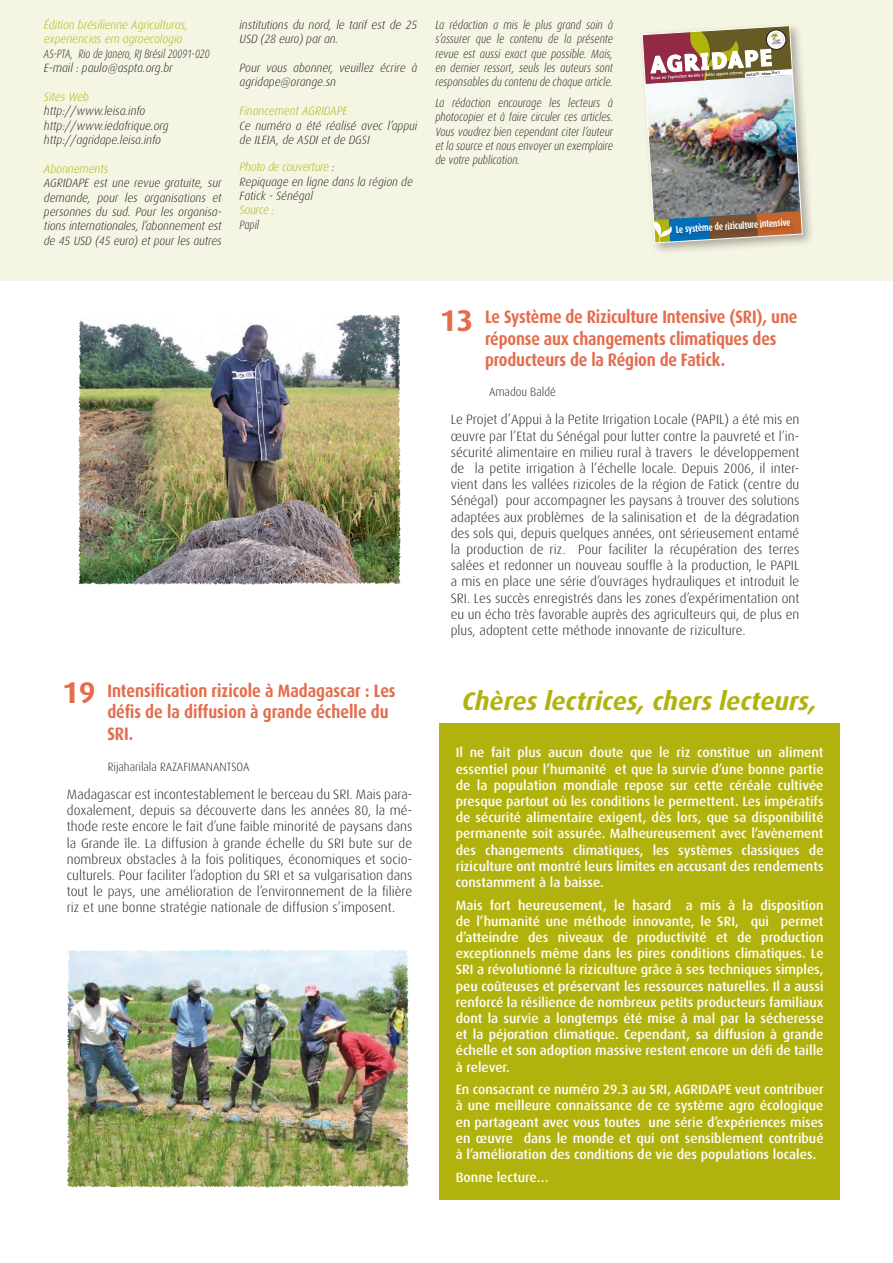
<style>
.page{position:relative;width:893px;height:1263px;background:#fff}
.page>*{position:absolute;margin:0;border:0;box-sizing:border-box;transform-origin:0 0}
.t1{font:700 30px "Dax";color:#e46d4e}
.t2{font:italic 700 25.5px "Dax";color:#b2b20e}
.t3{font:700 18px/21.6px "Dax";letter-spacing:-.01em;color:#e46d4e;scale:.87 1}
.t4{font:500 13.5px/16.2px "Dax";color:#fff;text-align:justify}
.texte_courant{font:300 13.5px/16.2px "Dax";color:#231f20;text-align:justify}
.t5{font:italic 300 12px/14.4px "Dax";color:#231f20;scale:.95 1}
.t6{font:italic 300 12px/14.4px "Dax";color:#231f20;text-align:justify;scale:.85 1}
.t7{font:italic 300 12px "Dax";color:#b2b20e;scale:.95 1}
.texte_courant-2{font:300 12px "Dax";color:#231f20;scale:.94 1}
.t8{font:italic 300 12px "Dax";color:#231f20;scale:.79 1}
.t9{font:italic 300 12px "Dax";letter-spacing:-.02em;color:#b2b20e;scale:.95 1}
.t10{font:italic 300 12px "Dax";color:#231f20;scale:.83 1}
.t11{font:700 10.05px "Dax";color:#fff;scale:.76 1}
.t12{font:700 3.75px "Dax";color:#231f20;scale:.75 1}
.s1{color:#231f20}
</style>
<div class="page">
<img style="left:69px;top:952px;width:337px;height:233px">
<img style="left:81px;top:317px;width:318px;height:266px">
<div style="left:0;top:0;width:893px;height:281px;background:#f5f5e3"></div>
<div style="left:439px;top:723px;width:401px;height:476px;background:#b2b20e"></div>
<img style="left:69px;top:949px;width:337px;height:3px">
<img style="left:351px;top:314px;width:48px;height:3px">
<img style="left:69px;top:1185px;width:337px;height:3px">
<img style="left:81px;top:583px;width:318px;height:2px">
<img style="left:67px;top:951px;width:2px;height:235px">
<img style="left:406px;top:951px;width:3px;height:235px">
<img style="left:78px;top:320px;width:3px;height:265px">
<img style="left:399px;top:315px;width:2px;height:269px">
<div style="left:639px;top:22px;width:176px;height:233px;background:#231f20;opacity:.35"></div>
<img style="left:642px;top:25px;width:160px;height:218px">
<p class="t7" style="left:44px;top:18px;width:153px">Édition brésilienne Agriculturas,</p>
<p class="t7" style="left:44px;top:32px;width:147px">experiencias em agroecologia</p>
<p class="t8" style="left:44px;top:47px;width:211px">AS-PTA, Rio de Janero, RJ Brésil 20091-020</p>
<p class="t5" style="left:44px;top:61px;width:137px">E-mail : paulo@aspta.org.br</p>
<p class="t7" style="left:44px;top:90px;width:49px">Sites Web</p>
<p class="t5" style="left:44px;top:104px;width:108px">http://www.leisa.info</p>
<p class="t5" style="left:44px;top:118px;width:133px">http://www.iedafrique.org</p>
<p class="t5" style="left:44px;top:133px;width:125px">http://agridape.leisa.info</p>
<p class="t7" style="left:44px;top:162px;width:69px">Abonnements</p>
<p class="t5" style="left:44px;top:176px;width:189px;text-align:justify">AGRIDAPE est une revue gratuite, sur demande, pour les organisations et personnes du sud. Pour les organisa&shy;tions internationales, l’abonnement est de 45 USD (45 euro) et pour les autres</p>
<p class="t5" style="left:240px;top:18px;width:189px">institutions du nord, le tarif est de 25<br>USD (28 euro) par an.</p>
<p class="t5" style="left:240px;top:61px;width:189px">Pour vous abonner, veuillez écrire à agridape@orange.sn</p>
<p class="t7" style="left:240px;top:104px;width:115px">Financement AGRIDAPE</p>
<p class="t5" style="left:240px;top:118px;width:189px">Ce numéro a été réalisé avec l’appui de ILEIA, de ASDI et de DGSI</p>
<p class="t9" style="left:240px;top:160px;width:101px">Photo de couverture <span class="s1">:</span></p>
<p class="t5" style="left:240px;top:174px;width:184px">Repiquage en ligne dans la région de<br>Fatick - Sénégal</p>
<p class="t7" style="left:240px;top:204px;width:38px">Source :</p>
<p class="t10" style="left:240px;top:218px;width:25px">Papil</p>
<p class="t6" style="left:435px;top:18px;width:211px">La rédaction a mis le plus grand soin à s’assurer que le contenu de la présente revue est aussi exact que possible. Mais, en dernier ressort, seuls les auteurs sont responsables du contenu de chaque article.</p>
<p class="t6" style="left:435px;top:96px;width:211px">La rédaction encourage les lecteurs à photocopier et à faire circuler ces articles.<br>Vous voudrez bien cependant citer l’auteur et la source et nous envoyer un exemplaire de votre publication.</p>
<p class="t12" style="left:746px;top:72px;width:46px;rotate:-3deg">Avril 2013 - volume 29 n°1</p>
<p class="t11" style="left:676px;top:223px;width:153px;rotate:-3deg">Le système de riziculture intensive</p>
<p class="t1" style="left:62px;top:676px;width:35px">19</p>
<p class="t3" style="left:107px;top:680px;width:333px">Intensification rizicole à Madagascar : Les défis de la diffusion à grande échelle du<br>SRI.</p>
<p class="texte_courant-2" style="left:108px;top:760px;width:152px">Rijaharilala RAZAFIMANANTSOA</p>
<p class="texte_courant" style="left:67px;top:786px;width:347px">Madagascar est incontestablement le berceau du SRI. Mais para&shy;doxalement, depuis sa découverte dans les années 80, la mé&shy;thode reste encore le fait d’une faible minorité de paysans dans la Grande île. La diffusion à grande échelle du SRI bute sur de nombreux obstacles à la fois politiques, économiques et socio&shy;culturels. Pour faciliter l’adoption du SRI et sa vulgarisation dans tout le pays, une amélioration de l’environnement de la filière riz et une bonne stratégie nationale de diffusion s’imposent.</p>
<p class="t1" style="left:440px;top:303px;width:35px">13</p>
<p class="t3" style="left:485px;top:306px;width:361px">Le Système de Riziculture Intensive (SRI), une réponse aux changements climatiques des producteurs de la Région de Fatick.</p>
<p class="texte_courant-2" style="left:489px;top:386px;width:73px">Amadou Baldé</p>
<p class="texte_courant" style="left:451px;top:412px;width:350px">Le Projet d’Appui à la Petite Irrigation Locale (PAPIL) a été mis en œuvre par l’Etat du Sénégal pour lutter contre la pauvreté et l’in&shy;sécurité alimentaire en milieu rural à travers le développement de la petite irrigation à l’échelle locale. Depuis 2006, il inter&shy;vient dans les vallées rizicoles de la région de Fatick (centre du Sénégal) pour accompagner les paysans à trouver des solutions adaptées aux problèmes de la salinisation et de la dégradation des sols qui, depuis quelques années, ont sérieusement entamé la production de riz. Pour faciliter la récupération des terres salées et redonner un nouveau souffle à la production, le PAPIL a mis en place une série d’ouvrages hydrauliques et introduit le SRI. Les succès enregistrés dans les zones d’expérimentation ont eu un écho très favorable auprès des agriculteurs qui, de plus en plus, adoptent cette méthode innovante de riziculture.</p>
<p class="t2" style="left:462px;top:687px;width:356px">Chères lectrices, chers lecteurs,</p>
<p class="t4" style="left:456px;top:745px;width:369px">Il ne fait plus aucun doute que le riz constitue un aliment essentiel pour l’humanité et que la survie d’une bonne partie de la population mondiale repose sur cette céréale cultivée presque partout où les conditions le permettent. Les impératifs de sécurité alimentaire exigent, dès lors, que sa disponibilité permanente soit assurée. Malheureusement avec l’avènement des changements climatiques, les systèmes classiques de riziculture ont montré leurs limites en accusant des rendements constamment à la baisse.</p>
<p class="t4" style="left:456px;top:897px;width:369px">Mais fort heureusement, le hasard a mis à la disposition de l’humanité une méthode innovante, le SRI, qui permet d’atteindre des niveaux de productivité et de production exceptionnels même dans les pires conditions climatiques. Le SRI a révolutionné la riziculture grâce à ses techniques simples, peu coûteuses et préservant les ressources naturelles. Il a aussi renforcé la résilience de nombreux petits producteurs familiaux dont la survie a longtemps été mise à mal par la sécheresse et la péjoration climatique. Cependant, sa diffusion à grande échelle et son adoption massive restent encore un défi de taille à relever.</p>
<p class="t4" style="left:456px;top:1081px;width:369px">En consacrant ce numéro 29.3 au SRI, AGRIDAPE veut contribuer à une meilleure connaissance de ce système agro écologique en partageant avec vous toutes une série d’expériences mises en œuvre dans le monde et qui ont sensiblement contribué à l’amélioration des conditions de vie des populations locales.</p>
<p class="t4" style="left:456px;top:1169px;width:94px">Bonne lecture…</p>
</div>
